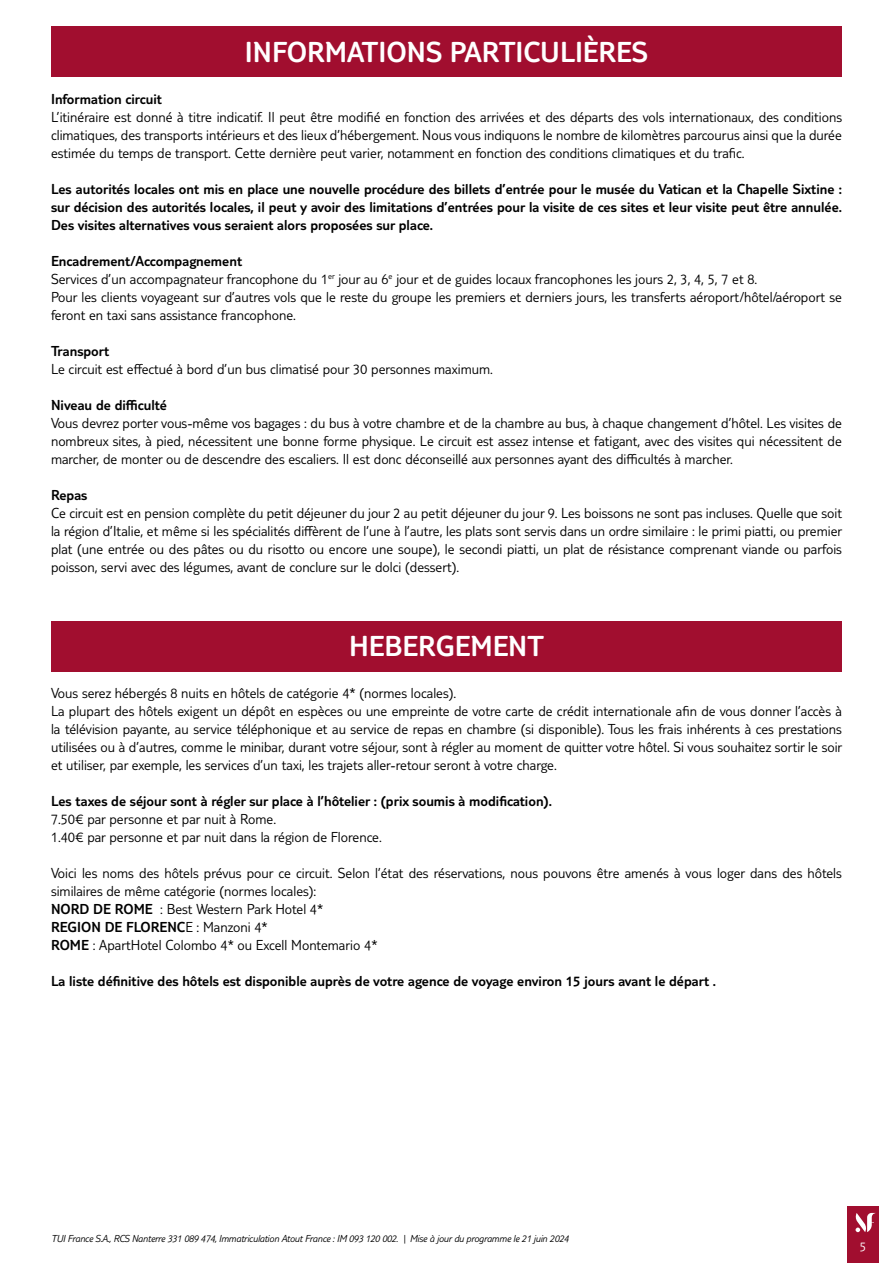
<style>
.page{position:relative;width:893px;height:1263px;background:#fff}
.page>*{position:absolute;margin:0;border:0;box-sizing:border-box;transform-origin:0 0}
.t1{font:300 30px "TUI Type";color:#fff}
.t2{font:300 15px/18px "TUI Type";color:#000}
.t3{font:300 15px/18px "TUI Type";color:#000;text-align:justify}
.t4{font:300 13.5px "TUI Type";color:#fff}
.t5{font:italic 300 10.5px "TUI Type";letter-spacing:-.02em;color:#000}
.s1{font-style:inherit}
</style>
<div class="page">
<div style="left:847px;top:1206px;width:32px;height:57px;background:#a10e2f"></div>
<svg style="left:855px;top:1213px;width:21px;height:19px"></svg>
<div style="left:51px;top:27px;width:791px;height:50px;background:#a10e2f"></div>
<div style="left:51px;top:621px;width:791px;height:51px;background:#a10e2f"></div>
<h1 class="t1" style="left:245px;top:35px;width:405px">INFORMATIONS PARTICULIÈRES</h1>
<p class="t3" style="left:51px;top:90px;width:112px">Information circuit</p>
<p class="t2" style="left:51px;top:108px;width:792px;text-align:justify">L’itinéraire est donné à titre indicatif. Il peut être modifié en fonction des arrivées et des départs des vols internationaux, des conditions climatiques, des transports intérieurs et des lieux d’hébergement. Nous vous indiquons le nombre de kilomètres parcourus ainsi que la durée estimée du temps de transport. Cette dernière peut varier, notamment en fonction des conditions climatiques et du trafic.</p>
<p class="t3" style="left:51px;top:180px;width:792px">Les autorités locales ont mis en place une nouvelle procédure des billets d’entrée pour le musée du Vatican et la Chapelle Sixtine : sur décision des autorités locales, il peut y avoir des limitations d’entrées pour la visite de ces sites et leur visite peut être annulée.<br>Des visites alternatives vous seraient alors proposées sur place.</p>
<p class="t2" style="left:51px;top:252px;width:792px"><span class="s1">Encadrement/Accompagnement<br></span>Services d’un accompagnateur francophone du 1<sup>er</sup> jour au 6<sup>e</sup> jour et de guides locaux francophones les jours 2, 3, 4, 5, 7 et 8.<br>Pour les clients voyageant sur d’autres vols que le reste du groupe les premiers et derniers jours, les transferts aéroport/hôtel/aéroport se feront en taxi sans assistance francophone.</p>
<p class="t3" style="left:51px;top:342px;width:60px">Transport</p>
<p class="t2" style="left:51px;top:360px;width:443px">Le circuit est effectué à bord d’un bus climatisé pour 30 personnes maximum.</p>
<p class="t3" style="left:51px;top:396px;width:117px">Niveau de difficulté</p>
<p class="t2" style="left:51px;top:414px;width:792px;text-align:justify">Vous devrez porter vous-même vos bagages : du bus à votre chambre et de la chambre au bus, à chaque changement d’hôtel. Les visites de nombreux sites, à pied, nécessitent une bonne forme physique. Le circuit est assez intense et fatigant, avec des visites qui nécessitent de marcher, de monter ou de descendre des escaliers. Il est donc déconseillé aux personnes ayant des difficultés à marcher.</p>
<p class="t3" style="left:51px;top:486px;width:38px">Repas</p>
<p class="t2" style="left:51px;top:504px;width:793px;text-align:justify">Ce circuit est en pension complète du petit déjeuner du jour 2 au petit déjeuner du jour 9. Les boissons ne sont pas incluses. Quelle que soit la région d’Italie, et même si les spécialités diffèrent de l’une à l’autre, les plats sont servis dans un ordre similaire : le primi piatti, ou premier plat (une entrée ou des pâtes ou du risotto ou encore une soupe), le secondi piatti, un plat de résistance comprenant viande ou parfois poisson, servi avec des légumes, avant de conclure sur le dolci (dessert).</p>
<h1 class="t1" style="left:349px;top:629px;width:196px">HEBERGEMENT</h1>
<p class="t2" style="left:51px;top:684px;width:793px">Vous serez hébergés 8 nuits en hôtels de catégorie 4* (normes locales).<br>La plupart des hôtels exigent un dépôt en espèces ou une empreinte de votre carte de crédit internationale afin de vous donner l’accès à la télévision payante, au service téléphonique et au service de repas en chambre (si disponible). Tous les frais inhérents à ces prestations utilisées ou à d’autres, comme le minibar, durant votre séjour, sont à régler au moment de quitter votre hôtel. Si vous souhaitez sortir le soir et utiliser, par exemple, les services d’un taxi, les trajets aller-retour seront à votre charge.</p>
<p class="t3" style="left:51px;top:792px;width:502px">Les taxes de séjour sont à régler sur place à l’hôtelier : (prix soumis à modification).</p>
<p class="t2" style="left:51px;top:810px;width:332px">7.50€ par personne et par nuit à Rome.<br>1.40€ par personne et par nuit dans la région de Florence.</p>
<p class="t2" style="left:51px;top:864px;width:792px">Voici les noms des hôtels prévus pour ce circuit. Selon l’état des réservations, nous pouvons être amenés à vous loger dans des hôtels similaires de même catégorie (normes locales):<br><span class="s1">NORD DE ROME</span> : Best Western Park Hotel 4*<br><span class="s1">REGION DE FLORENC</span>E : Manzoni 4*<br><span class="s1">ROME</span> : ApartHotel Colombo 4* ou Excell Montemario 4*</p>
<p class="t3" style="left:51px;top:972px;width:667px">La liste définitive des hôtels est disponible auprès de votre agence de voyage environ 15 jours avant le départ .</p>
<p class="t5" style="left:51px;top:1232px;width:519px">TUI France S.A., RCS Nanterre 331 089 474, Immatriculation Atout France : IM 093 120 002. | Mise à jour du programme le 21 juin 2024</p>
<p class="t4" style="left:860px;top:1239px;width:8px">5</p>
</div>
